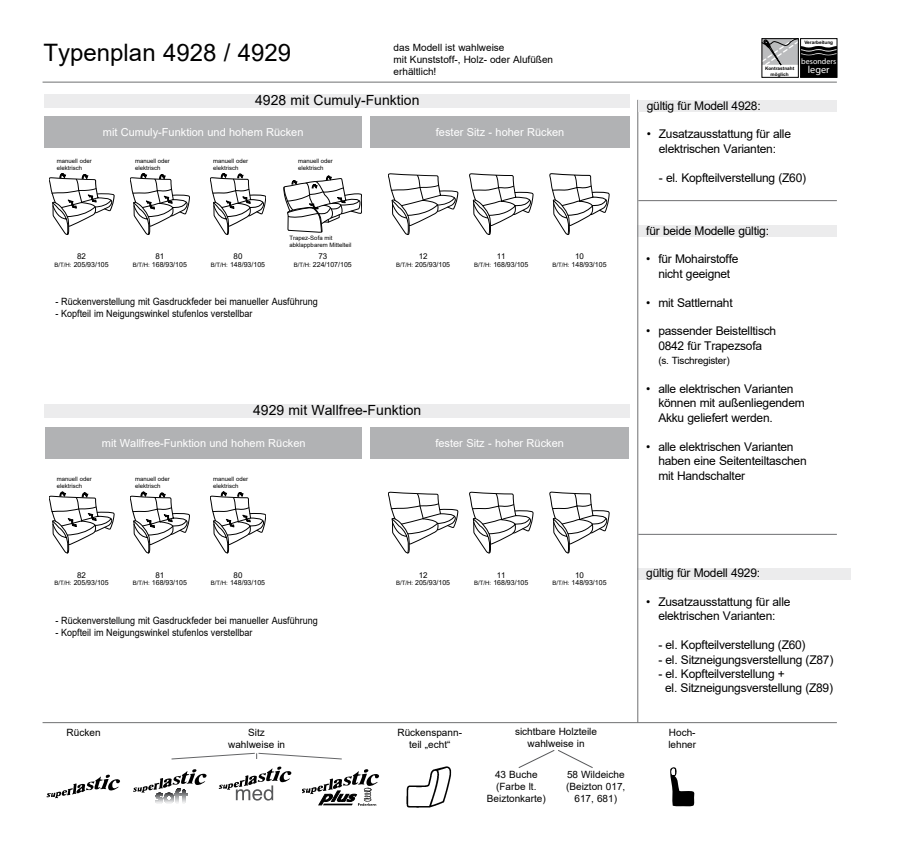
<style>
.page{position:relative;width:922px;height:851px;background:#fff}
.page>*{position:absolute;margin:0;border:0;box-sizing:border-box;transform-origin:0 0}
.t1{font:24px "Arial";color:#000}
.t2{font:14px "Arial";color:#000}
.t3{font:12px/14.4px "Arial";letter-spacing:-.02em;color:#000;text-align:center}
.t4{font:11px "Arial";color:#fff}
.t5{font:10.3px "Myriad Pro";color:#fff}
.t6{font:10px/12px "Arial";color:#000;text-align:center}
.t7{font:10px "Arial";color:#000;scale:.9 1}
.t8{font:10px "Arial";letter-spacing:-.02em;color:#000}
.t9{font:8px "Arial";color:#000}
.t10{font:8px "Myriad Pro";color:#fff}
.t11{font:7px "Arial";color:#000}
.t12{font:6px/7px "Arial";color:#000}
.t13{font:700 4.7px/5.6px "Arial";color:#000;text-align:center}
.s1{font-size:6px}
</style>
<div class="page">
<div style="left:637px;top:568px;width:213px;height:11px;background:#ececed"></div>
<div style="left:637px;top:226px;width:199px;height:11px;background:#ececed"></div>
<hr style="left:43px;top:82px;width:793px;height:1px;background:#6f7072">
<hr style="left:638px;top:533px;width:198px;height:1px;background:#6f7072">
<hr style="left:638px;top:200px;width:198px;height:1px;background:#6f7072">
<hr style="left:637px;top:100px;width:1px;height:622px;background:#6f7072">
<hr style="left:43px;top:722px;width:793px;height:1px;background:#6f7072">
<svg style="left:49px;top:174px;width:65px;height:61px"></svg>
<svg style="left:49px;top:492px;width:65px;height:61px"></svg>
<svg style="left:388px;top:173px;width:70px;height:62px"></svg>
<svg style="left:388px;top:492px;width:70px;height:61px"></svg>
<svg style="left:130px;top:173px;width:59px;height:62px"></svg>
<svg style="left:130px;top:492px;width:59px;height:61px"></svg>
<svg style="left:469px;top:173px;width:64px;height:62px"></svg>
<svg style="left:469px;top:492px;width:64px;height:61px"></svg>
<svg style="left:210px;top:173px;width:56px;height:62px"></svg>
<svg style="left:210px;top:492px;width:56px;height:61px"></svg>
<svg style="left:549px;top:173px;width:60px;height:62px"></svg>
<svg style="left:549px;top:492px;width:60px;height:61px"></svg>
<div style="left:45px;top:117px;width:317px;height:31px;background:#b1b2b4"></div>
<div style="left:370px;top:117px;width:259px;height:31px;background:#b1b2b4"></div>
<div style="left:370px;top:427px;width:258px;height:31px;background:#b1b2b4"></div>
<div style="left:46px;top:427px;width:316px;height:31px;background:#b1b2b4"></div>
<div style="left:638px;top:101px;width:198px;height:11px;background:#ececed"></div>
<svg style="left:283px;top:176px;width:79px;height:56px"></svg>
<svg style="left:670px;top:767px;width:25px;height:40px"></svg>
<img style="left:406px;top:766px;width:46px;height:42px">
<svg style="left:133px;top:752px;width:246px;height:53px"></svg>
<svg style="left:46px;top:774px;width:74px;height:24px"></svg>
<svg style="left:518px;top:750px;width:75px;height:18px"></svg>
<div style="left:45px;top:95px;width:585px;height:13px;background:#ececed"></div>
<div style="left:45px;top:404px;width:585px;height:14px;background:#ececed"></div>
<div style="left:800px;top:38px;width:37px;height:39px;border:1px solid #000"></div>
<svg style="left:761px;top:38px;width:75px;height:39px"></svg>
<h1 class="t1" style="left:44px;top:44px;width:249px">Typenplan 4928 / 4929</h1>
<p class="t6" style="left:393px;top:42px;width:161px;text-align:left">das Modell ist wahlweise<br>mit Kunststoff-, Holz- oder Alufüßen erhältlich!</p>
<p class="t2" style="left:255px;top:95px;width:166px">4928 mit Cumuly-Funktion</p>
<p class="t12" style="left:57px;top:158px;width:36px">manuell oder elektrisch</p>
<p class="t4" style="left:103px;top:128px;width:202px">mit Cumuly-Funktion und hohem Rücken</p>
<p class="t4" style="left:436px;top:128px;width:130px">fester Sitz - hoher Rücken</p>
<p class="t12" style="left:135px;top:158px;width:36px">manuell oder elektrisch</p>
<p class="t12" style="left:213px;top:158px;width:36px">manuell oder elektrisch</p>
<p class="t12" style="left:298px;top:158px;width:36px">manuell oder elektrisch</p>
<p class="t12" style="left:289px;top:235px;width:63px">Trapez-Sofa mit abklappbarem Mittelteil</p>
<p class="t9" style="left:77px;top:253px;width:10px">82</p>
<p class="t11" style="left:54px;top:262px;width:56px"><span class="s1">B/T/H:</span> 205/93/105</p>
<p class="t9" style="left:155px;top:253px;width:10px">81</p>
<p class="t11" style="left:133px;top:262px;width:56px"><span class="s1">B/T/H:</span> 168/93/105</p>
<p class="t9" style="left:233px;top:253px;width:10px">80</p>
<p class="t11" style="left:211px;top:262px;width:56px"><span class="s1">B/T/H:</span> 148/93/105</p>
<p class="t9" style="left:318px;top:253px;width:10px">73</p>
<p class="t11" style="left:293px;top:262px;width:60px"><span class="s1">B/T/H:</span> 224/107/105</p>
<p class="t9" style="left:418px;top:253px;width:10px">12</p>
<p class="t11" style="left:396px;top:262px;width:56px"><span class="s1">B/T/H:</span> 205/93/105</p>
<p class="t9" style="left:496px;top:253px;width:10px">11</p>
<p class="t11" style="left:474px;top:262px;width:56px"><span class="s1">B/T/H:</span> 168/93/105</p>
<p class="t9" style="left:575px;top:253px;width:10px">10</p>
<p class="t11" style="left:552px;top:262px;width:56px"><span class="s1">B/T/H:</span> 148/93/105</p>
<p class="t7" style="left:55px;top:298px;width:293px">- Rückenverstellung mit Gasdruckfeder bei manueller Ausführung</p>
<p class="t7" style="left:55px;top:310px;width:220px">- Kopfteil im Neigungswinkel stufenlos verstellbar</p>
<p class="t2" style="left:253px;top:404px;width:170px">4929 mit Wallfree-Funktion</p>
<p class="t4" style="left:102px;top:439px;width:205px">mit Wallfree-Funktion und hohem Rücken</p>
<p class="t12" style="left:57px;top:476px;width:36px">manuell oder elektrisch</p>
<p class="t12" style="left:135px;top:476px;width:36px">manuell oder elektrisch</p>
<p class="t12" style="left:213px;top:476px;width:36px">manuell oder elektrisch</p>
<p class="t4" style="left:435px;top:439px;width:130px">fester Sitz - hoher Rücken</p>
<p class="t13" style="left:804px;top:40px;width:30px">Verarbeitung</p>
<p class="t5" style="left:807px;top:66px;width:23px">leger</p>
<p class="t10" style="left:801px;top:58px;width:37px">besonders</p>
<p class="t13" style="left:764px;top:66px;width:31px">Kontrastnaht möglich</p>
<p class="t3" style="left:646px;top:99px;width:115px">gültig für Modell 4928:</p>
<p class="t3" style="left:646px;top:128px;width:146px">• Zusatzausstattung für alle elektrischen Varianten:</p>
<p class="t3" style="left:658px;top:171px;width:149px">- el. Kopfteilverstellung (Z60)</p>
<p class="t3" style="left:646px;top:224px;width:124px">für beide Modelle gültig:</p>
<p class="t3" style="left:646px;top:253px;width:94px">• für Mohairstoffe nicht geeignet</p>
<p class="t3" style="left:646px;top:296px;width:88px">• mit Sattlernaht</p>
<p class="t3" style="left:646px;top:325px;width:131px">• passender Beistelltisch<br>0842 für Trapezsofa</p>
<p class="t8" style="left:658px;top:357px;width:73px">(s. Tischregister)</p>
<p class="t3" style="left:658px;top:382px;width:148px;text-align:left;text-indent:-12px">• alle elektrischen Varianten können mit außenliegendem<br>Akku geliefert werden.</p>
<p class="t3" style="left:658px;top:440px;width:150px;text-align:left;text-indent:-12px">• alle elektrischen Varianten haben eine Seitenteiltaschen mit Handschalter</p>
<p class="t9" style="left:77px;top:571px;width:10px">82</p>
<p class="t11" style="left:54px;top:580px;width:56px"><span class="s1">B/T/H:</span> 205/93/105</p>
<p class="t9" style="left:155px;top:571px;width:10px">81</p>
<p class="t11" style="left:133px;top:580px;width:56px"><span class="s1">B/T/H:</span> 168/93/105</p>
<p class="t9" style="left:233px;top:571px;width:10px">80</p>
<p class="t11" style="left:211px;top:580px;width:56px"><span class="s1">B/T/H:</span> 148/93/105</p>
<p class="t7" style="left:55px;top:616px;width:293px">- Rückenverstellung mit Gasdruckfeder bei manueller Ausführung</p>
<p class="t7" style="left:55px;top:628px;width:220px">- Kopfteil im Neigungswinkel stufenlos verstellbar</p>
<p class="t9" style="left:418px;top:571px;width:10px">12</p>
<p class="t11" style="left:396px;top:580px;width:56px"><span class="s1">B/T/H:</span> 205/93/105</p>
<p class="t9" style="left:496px;top:571px;width:10px">11</p>
<p class="t11" style="left:474px;top:580px;width:56px"><span class="s1">B/T/H:</span> 168/93/105</p>
<p class="t9" style="left:575px;top:571px;width:10px">10</p>
<p class="t11" style="left:552px;top:580px;width:56px"><span class="s1">B/T/H:</span> 148/93/105</p>
<p class="t3" style="left:646px;top:566px;width:115px">gültig für Modell 4929:</p>
<p class="t3" style="left:646px;top:595px;width:146px">• Zusatzausstattung für alle elektrischen Varianten:</p>
<p class="t3" style="left:658px;top:638px;width:149px">- el. Kopfteilverstellung (Z60)</p>
<p class="t3" style="left:658px;top:653px;width:176px">- el. Sitzneigungsverstellung (Z87)</p>
<p class="t3" style="left:665px;top:667px;width:169px;text-align:left;text-indent:-7px">- el. Kopfteilverstellung +<br>el. Sitzneigungsverstellung (Z89)</p>
<p class="t6" style="left:67px;top:726px;width:35px">Rücken</p>
<p class="t6" style="left:228px;top:726px;width:58px">Sitz wahlweise in</p>
<p class="t6" style="left:397px;top:726px;width:66px">Rückenspann&shy;teil „echt“</p>
<p class="t6" style="left:515px;top:726px;width:83px">sichtbare Holzteile wahlweise in</p>
<p class="t6" style="left:566px;top:769px;width:61px">58 Wildeiche (Beizton 017,<br>617, 681)</p>
<p class="t6" style="left:487px;top:769px;width:60px">43 Buche (Farbe lt.<br>Beiztonkarte)</p>
<p class="t6" style="left:668px;top:726px;width:29px;text-align:left">Hoch&shy;lehner</p>
</div>
